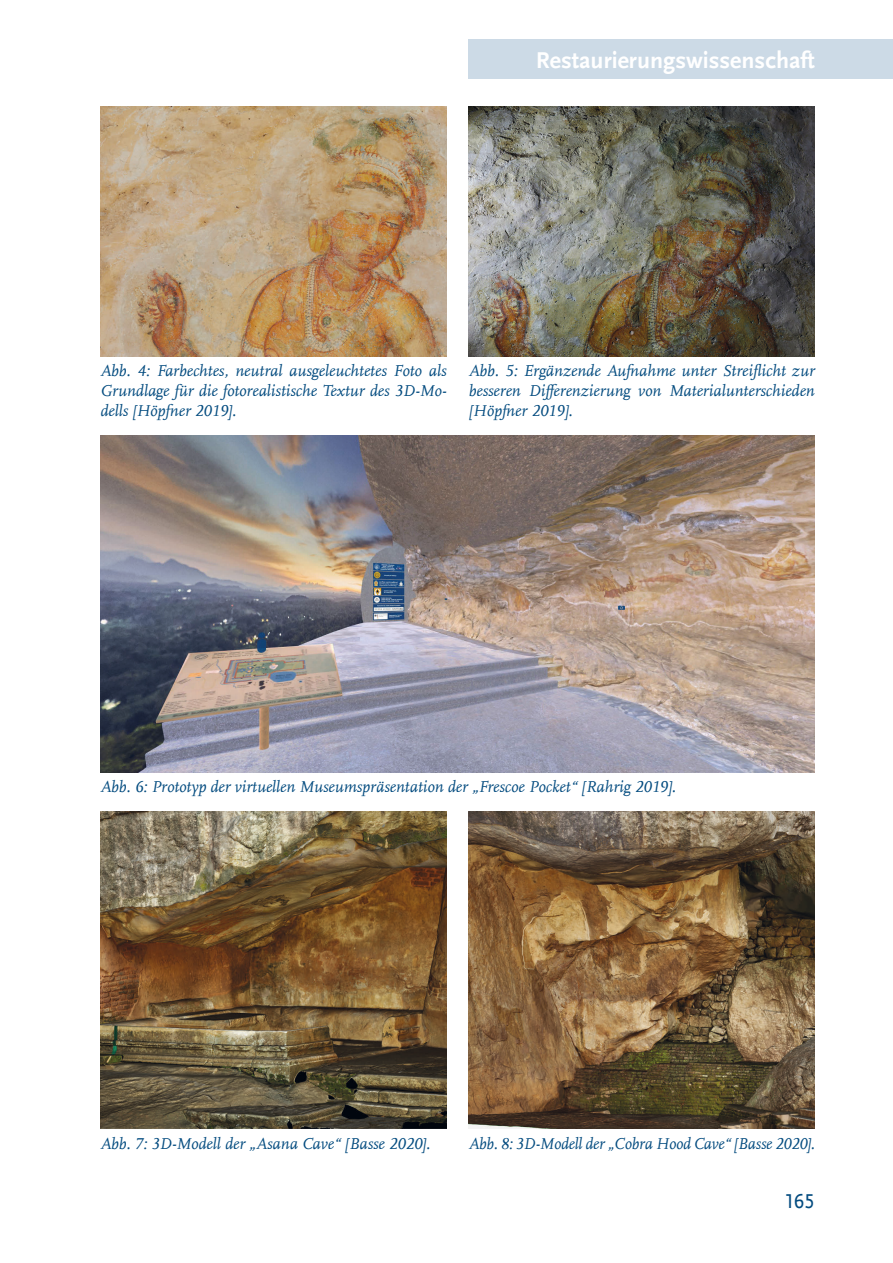
<style>
.page{position:relative;width:893px;height:1263px;background:#fff}
.page>*{position:absolute;margin:0;border:0;box-sizing:border-box;transform-origin:0 0}
.t1{font:700 24px "UB Scala Sans";color:#fff}
.t2{font:21px "UB Scala Sans";color:#034b7f}
.t3{font:italic 16.5px "UB Scala";color:#034b7f}
.t4{font:16.5px/19.8px "UB Scala Italic 2";color:#034b7f}
</style>
<div class="page">
<div style="left:469px;top:40px;width:424px;height:39px;background:#ccdae6"></div>
<img style="left:100px;top:436px;width:715px;height:336px">
<img style="left:100px;top:107px;width:346px;height:249px">
<img style="left:469px;top:107px;width:346px;height:249px">
<img style="left:100px;top:812px;width:346px;height:317px">
<img style="left:469px;top:812px;width:346px;height:317px">
<h1 class="t1" style="left:536px;top:46px;width:281px">Restaurierungswissenschaft</h1>
<p class="t3" style="left:100px;top:361px;width:347px">Abb. 4: Farbechtes, neutral ausgeleuchtetes Foto als</p>
<p class="t4" style="left:100px;top:381px;width:348px">Grundlage für die fotorealistische Textur des 3D-Mo&shy;dells [Höpfner 2019].</p>
<p class="t4" style="left:469px;top:361px;width:348px;text-align:justify">Abb. 5: Ergänzende Aufnahme unter Streiflicht zur besseren Differenzierung von Materialunterschieden [Höpfner 2019].</p>
<p class="t3" style="left:100px;top:777px;width:577px">Abb. 6: Prototyp der virtuellen Museumspräsentation der „Frescoe Pocket“ [Rahrig 2019].</p>
<p class="t3" style="left:100px;top:1133px;width:331px">Abb. 7: 3D-Modell der „Asana Cave“ [Basse 2020].</p>
<p class="t3" style="left:469px;top:1133px;width:348px">Abb. 8: 3D-Modell der „Cobra Hood Cave“ [Basse 2020].</p>
<p class="t2" style="left:783px;top:1189px;width:33px">165</p>
</div>
